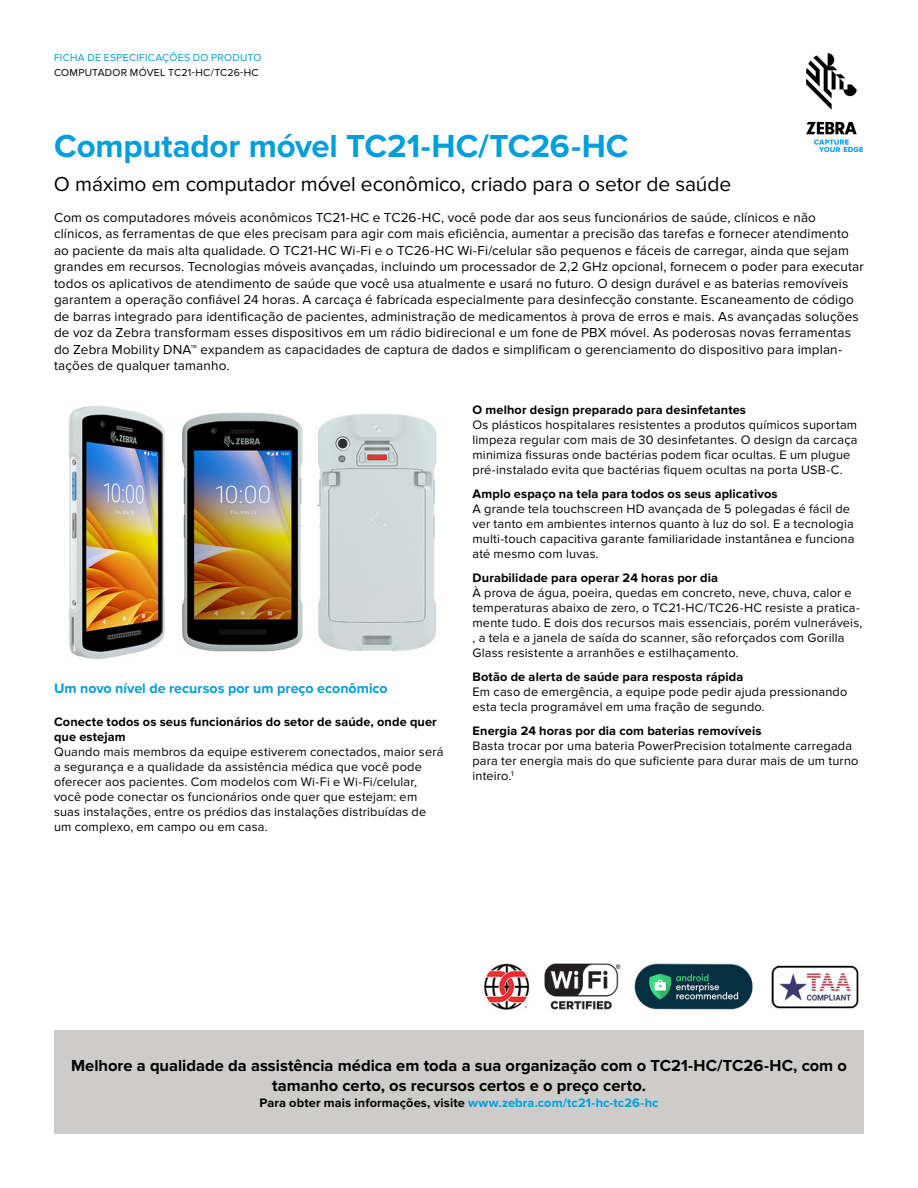
<style>
.page{position:relative;width:918px;height:1188px;background:#fff}
.page>*{position:absolute;margin:0;border:0;box-sizing:border-box;transform-origin:0 0}
.t1{font:700 33px "Proxima Nova";letter-spacing:-.005em;color:#009edb}
.t2{font:21px "Proxima Nova";letter-spacing:-.005em;color:#000}
.t3{font:700 16.5px/20.2px "Proxima Nova";color:#000;text-align:center}
.t4{font:700 14.25px "Proxima Nova";color:#009edb}
.t5{font:13.5px/16.5px "Proxima Nova";letter-spacing:.01em;color:#000}
.t6{font:12.75px/15px "Proxima Nova";letter-spacing:.015em;color:#000}
.t7{font:700 12.75px/15px "Proxima Nova";letter-spacing:.01em;color:#000}
.t8{font:10.5px "Proxima Nova";letter-spacing:.025em;color:#000}
.t9{font:10.5px "Proxima Nova";letter-spacing:.025em;color:#009edb}
.s1{color:#009edb}
</style>
<div class="page">
<img style="left:806px;top:54px;width:56px;height:97px">
<div style="left:54px;top:1031px;width:810px;height:103px;background:#cdccca"></div>
<img style="left:483px;top:963px;width:376px;height:47px">
<img style="left:69px;top:405px;width:367px;height:254px">
<p class="t9" style="left:54px;top:52px;width:209px">FICHA DE ESPECIFICAÇÕES DO PRODUTO</p>
<p class="t8" style="left:54px;top:66px;width:206px">COMPUTADOR MÓVEL TC21-HC/TC26-HC</p>
<h1 class="t1" style="left:54px;top:127px;width:576px">Computador móvel TC21-HC/TC26-HC</h1>
<h2 class="t2" style="left:54px;top:172px;width:679px">O máximo em computador móvel econômico, criado para o setor de saúde</h2>
<p class="t5" style="left:54px;top:209px;width:812px">Com os computadores móveis aconômicos TC21-HC e TC26-HC, você pode dar aos seus funcionários de saúde, clínicos e não clínicos, as ferramentas de que eles precisam para agir com mais eficiência, aumentar a precisão das tarefas e fornecer atendimento ao paciente da mais alta qualidade. O TC21-HC Wi-Fi e o TC26-HC Wi-Fi/celular são pequenos e fáceis de carregar, ainda que sejam grandes em recursos. Tecnologias móveis avançadas, incluindo um processador de 2,2 GHz opcional, fornecem o poder para executar todos os aplicativos de atendimento de saúde que você usa atualmente e usará no futuro. O design durável e as baterias removíveis garantem a operação confiável 24 horas. A carcaça é fabricada especialmente para desinfecção constante. Escaneamento de código de barras integrado para identificação de pacientes, administração de medicamentos à prova de erros e mais. As avançadas soluções de voz da Zebra transformam esses dispositivos em um rádio bidirecional e um fone de PBX móvel. As poderosas novas ferramentas do Zebra Mobility DNA™ expandem as capacidades de captura de dados e simplificam o gerenciamento do dispositivo para implan&shy;tações de qualquer tamanho.</p>
<p class="t4" style="left:54px;top:680px;width:335px">Um novo nível de recursos por um preço econômico</p>
<p class="t7" style="left:54px;top:715px;width:384px">Conecte todos os seus funcionários do setor de saúde, onde quer que estejam</p>
<p class="t6" style="left:54px;top:745px;width:391px">Quando mais membros da equipe estiverem conectados, maior será a segurança e a qualidade da assistência médica que você pode oferecer aos pacientes. Com modelos com Wi-Fi e Wi-Fi/celular, você pode conectar os funcionários onde quer que estejam: em suas instalações, entre os prédios das instalações distribuídas de um complexo, em campo ou em casa.</p>
<p class="t7" style="left:472px;top:402px;width:275px">O melhor design preparado para desinfetantes</p>
<p class="t6" style="left:472px;top:417px;width:387px">Os plásticos hospitalares resistentes a produtos químicos suportam limpeza regular com mais de 30 desinfetantes. O design da carcaça minimiza fissuras onde bactérias podem ficar ocultas. E um plugue pré-instalado evita que bactérias fiquem ocultas na porta USB-C.</p>
<p class="t7" style="left:472px;top:486px;width:307px">Amplo espaço na tela para todos os seus aplicativos</p>
<p class="t6" style="left:472px;top:501px;width:384px">A grande tela touchscreen HD avançada de 5 polegadas é fácil de ver tanto em ambientes internos quanto à luz do sol. E a tecnologia multi-touch capacitiva garante familiaridade instantânea e funciona até mesmo com luvas.</p>
<p class="t7" style="left:472px;top:570px;width:247px">Durabilidade para operar 24 horas por dia</p>
<p class="t6" style="left:472px;top:585px;width:391px">À prova de água, poeira, quedas em concreto, neve, chuva, calor e temperaturas abaixo de zero, o TC21-HC/TC26-HC resiste a pratica&shy;mente tudo. E dois dos recursos mais essenciais, porém vulneráveis, , a tela e a janela de saída do scanner, são reforçados com Gorilla Glass resistente a arranhões e estilhaçamento.</p>
<p class="t7" style="left:472px;top:669px;width:272px">Botão de alerta de saúde para resposta rápida</p>
<p class="t6" style="left:472px;top:684px;width:376px">Em caso de emergência, a equipe pode pedir ajuda pressionando esta tecla programável em uma fração de segundo.</p>
<p class="t7" style="left:472px;top:723px;width:290px">Energia 24 horas por dia com baterias removíveis</p>
<p class="t6" style="left:472px;top:738px;width:388px">Basta trocar por uma bateria PowerPrecision totalmente carregada para ter energia mais do que suficiente para durar mais de um turno inteiro.<sup>1</sup></p>
<p class="t3" style="left:71px;top:1056px;width:778px">Melhore a qualidade da assistência médica em toda a sua organização com o TC21-HC/TC26-HC, com o tamanho certo, os recursos certos e o preço certo.</p>
<p class="t7" style="left:259px;top:1095px;width:401px">Para obter mais informações, visite <span class="s1">www.zebra.com/tc21-hc-tc26-hc</span></p>
</div>
